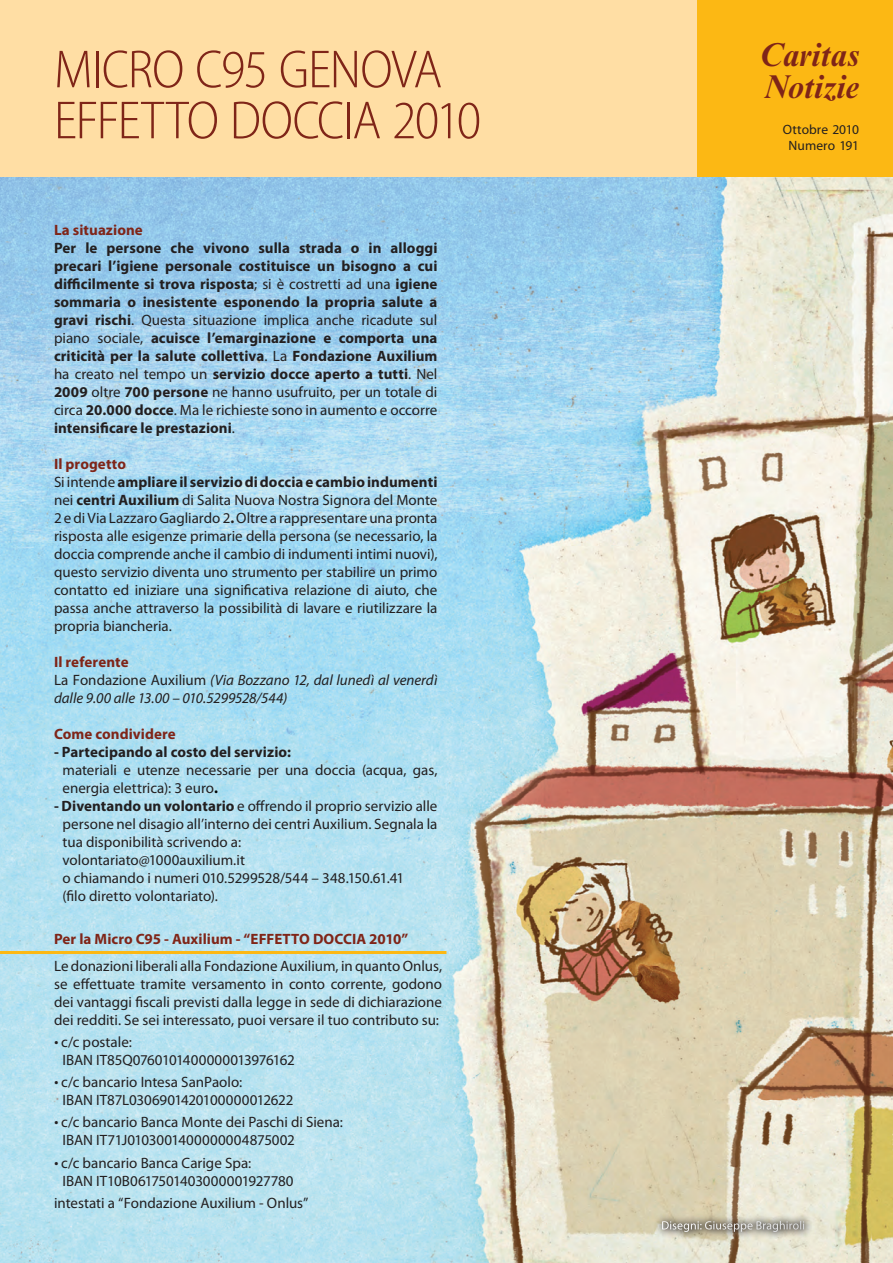
<style>
.page{position:relative;width:893px;height:1263px;background:#fff}
.page>*{position:absolute;margin:0;border:0;box-sizing:border-box;transform-origin:0 0}
.t1{font:300 semi-condensed 54px "Myriad Pro";letter-spacing:-.025em;color:#7f2518}
.t2{font:italic 700 33px "Times New Roman MT Std";color:#7f2518}
.t3{font:15px/18px "Myriad Pro";color:#231f20}
.t4{font:700 15px/18px "Myriad Pro";letter-spacing:.005em;color:#231f20;text-align:justify}
.t5{font:italic 15px/18px "Myriad Pro";color:#231f20}
.t6{font:700 15px "Myriad Pro";letter-spacing:.005em;color:#7f2518}
.t7{font:13.5px/16.2px "Myriad Pro";color:#231f20;text-align:center}
.t8{font:12px "Myriad Pro";letter-spacing:.01em;color:#fff}
.s1{font-weight:400}
.s2{font-weight:700;color:#7f2518}
.s3{font-weight:700}
.s4{font-weight:700;font-style:normal;color:#7f2518}
.s5{font-style:normal}
.s6{font-weight:700;color:#000}
</style>
<div class="page">
<div style="left:0;top:0;width:704px;height:178px;background:#ffdea4"></div>
<div style="left:697px;top:0;width:196px;height:178px;background:#fcb814"></div>
<img style="left:0;top:178px;width:893px;height:1085px">
<hr style="left:0;top:951px;width:446px;height:3px;background:#fcb814">
<div style="left:651px;top:1210px;width:161px;height:28px;background:#231f20;opacity:.75"></div>
<h1 class="t1" style="left:54px;top:40px;width:390px">MICRO C95 GENOVA</h1>
<h1 class="t1" style="left:54px;top:91px;width:429px">EFFETTO DOCCIA 2010</h1>
<p class="t6" style="left:54px;top:220px;width:90px">La situazione</p>
<p class="t4" style="left:54px;top:238px;width:385px">Per le persone che vivono sulla strada o in alloggi precari l’igiene personale costituisce un bisogno a cui difficilmente si trova risposta<span class="s1">; si è costretti ad una</span> igiene sommaria o inesistente esponendo la propria salute a gravi rischi<span class="s1">. Questa situazione implica anche ricadute sul piano sociale,</span> acuisce l’emarginazione e comporta una criticità per la salute collettiva<span class="s1">. La</span> Fondazione Auxilium <span class="s1">ha creato nel tempo un</span> servizio docce aperto a tutti<span class="s1">. Nel </span>2009 <span class="s1">oltre</span> 700 persone <span class="s1">ne hanno usufruito, per un totale di circa</span> 20.000 docce<span class="s1">. Ma le richieste sono in aumento e occorre </span>intensificare le prestazioni<span class="s1">.</span></p>
<p class="t3" style="left:54px;top:454px;width:385px"><span class="s2">Il progetto<br></span>Si intende <span class="s3">ampliare il servizio di doccia e cambio indumenti </span>nei <span class="s3">centri Auxilium</span> di Salita Nuova Nostra Signora del Monte 2 e di Via Lazzaro Gagliardo 2<span class="s3">.</span> Oltre a rappresentare una pronta risposta alle esigenze primarie della persona (se necessario, la doccia comprende anche il cambio di indumenti intimi nuovi), questo servizio diventa uno strumento per stabilire un primo contatto ed iniziare una significativa relazione di aiuto, che passa anche attraverso la possibilità di lavare e riutilizzare la propria biancheria.</p>
<p class="t5" style="left:54px;top:652px;width:385px"><span class="s4">Il referente<br></span><span class="s5">La Fondazione Auxilium</span> (Via Bozzano 12, dal lunedì al venerdì dalle 9.00 alle 13.00 – 010.5299528/544)</p>
<p class="t6" style="left:54px;top:724px;width:123px">Come condividere</p>
<p class="t4" style="left:54px;top:742px;width:238px">- Partecipando al costo del servizio:</p>
<p class="t3" style="left:63px;top:760px;width:376px">materiali e utenze necessarie per una doccia (acqua, gas, energia elettrica): 3 euro<span class="s6">.</span></p>
<p class="t3" style="left:63px;top:796px;width:376px;text-indent:-9px"><span class="s3">- Diventando un volontario</span> e offrendo il proprio servizio alle persone nel disagio all’interno dei centri Auxilium. Segnala la tua disponibilità scrivendo a:<br>volontariato@1000auxilium.it<br>o chiamando i numeri 010.5299528/544 – 348.150.61.41<br>(filo diretto volontariato).</p>
<p class="t6" style="left:54px;top:929px;width:356px">Per la Micro C95 - Auxilium - “EFFETTO DOCCIA 2010”</p>
<p class="t3" style="left:54px;top:956px;width:390px;text-align:justify">Le donazioni liberali alla Fondazione Auxilium, in quanto Onlus, se effettuate tramite versamento in conto corrente, godono dei vantaggi fiscali previsti dalla legge in sede di dichiarazione dei redditi. Se sei interessato, puoi versare il tuo contributo su:</p>
<p class="t3" style="left:63px;top:1032px;width:234px;text-indent:-9px"><sup>.</sup> c/c postale:<br>IBAN IT85Q0760101400000013976162</p>
<p class="t3" style="left:63px;top:1073px;width:233px;text-indent:-9px"><sup>.</sup> c/c bancario Intesa SanPaolo:<br>IBAN IT87L0306901420100000012622</p>
<p class="t3" style="left:63px;top:1113px;width:282px;text-indent:-9px"><sup>.</sup> c/c bancario Banca Monte dei Paschi di Siena:<br>IBAN IT71J0103001400000004875002</p>
<p class="t3" style="left:63px;top:1153px;width:233px;text-indent:-9px"><sup>.</sup> c/c bancario Banca Carige Spa:<br>IBAN IT10B0617501403000001927780</p>
<p class="t3" style="left:54px;top:1193px;width:256px">intestati a “Fondazione Auxilium - Onlus”</p>
<h2 class="t2" style="left:760px;top:35px;width:101px">Caritas</h2>
<h2 class="t2" style="left:764px;top:67px;width:97px">Notizie</h2>
<p class="t7" style="left:783px;top:121px;width:78px">Ottobre 2010<br>Numero 191</p>
<p class="t8" style="left:661px;top:1218px;width:145px">Disegni: Giuseppe Braghiroli</p>
</div>
